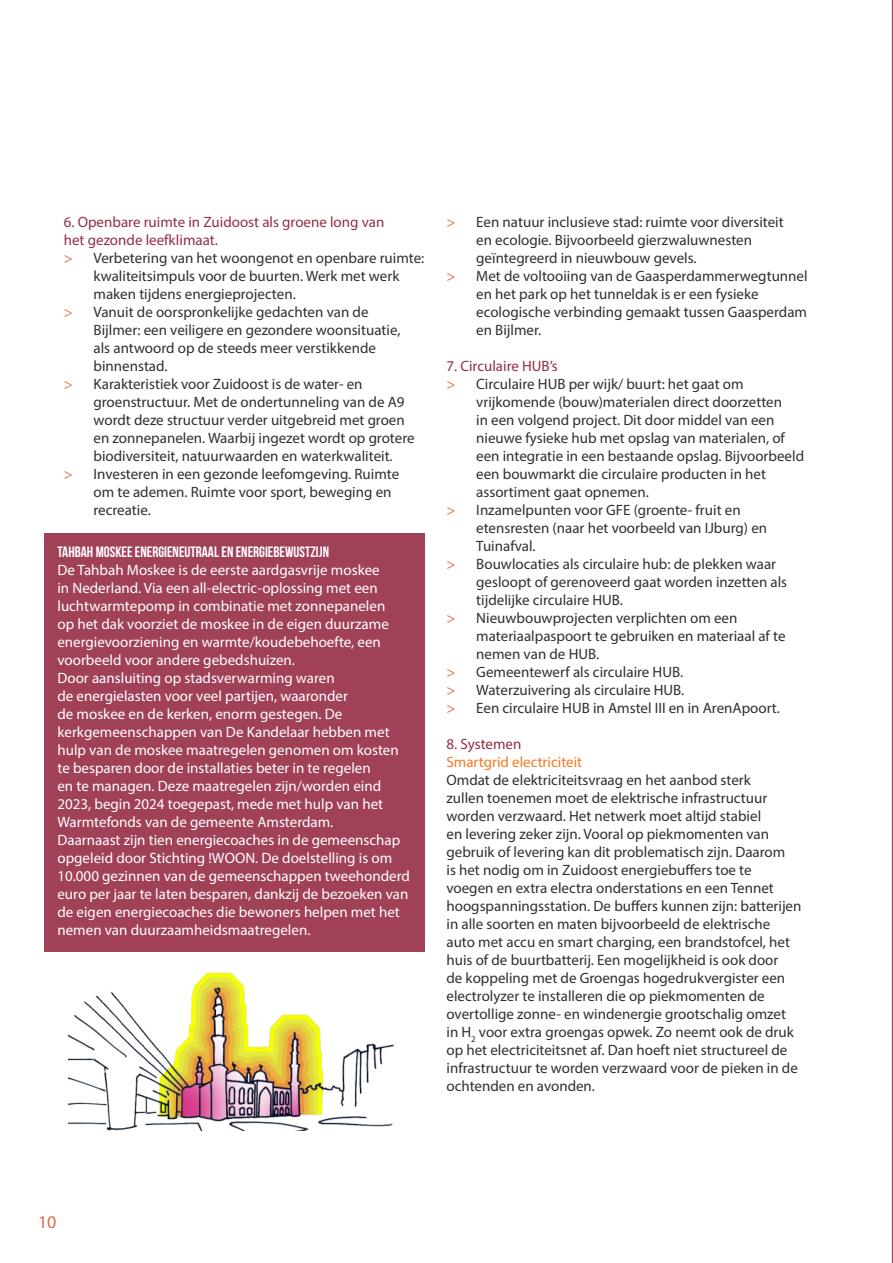
<style>
.page{position:relative;width:893px;height:1263px;background:#fff}
.page>*{position:absolute;margin:0;border:0;box-sizing:border-box;transform-origin:0 0}
.t1{font:18px "Myriad Pro";color:#dc6b46}
.t2{font:15px/18px "Myriad Pro";color:#312f30}
.t3{font:15px/18px "Myriad Pro";color:#fff}
.t4{font:15px "Myriad Pro";color:#952c46}
.t5{font:700 15px "Bebas Neue";color:#fff}
.t6{font:15px "Myriad Pro";color:#f47921}
.s1{color:#dc6b46}
</style>
<div class="page">
<svg style="left:891px;top:0;width:2px;height:1263px;background:#c7909d"></svg>
<div style="left:44px;top:533px;width:381px;height:418px;background:#a04158"></div>
<img style="left:69px;top:972px;width:325px;height:159px">
<p class="t4" style="left:64px;top:215px;width:322px">6. Openbare ruimte in Zuidoost als groene long van</p>
<p class="t4" style="left:64px;top:233px;width:156px">het gezonde leefklimaat.</p>
<p class="t2" style="left:64px;top:250px;width:362px"><span class="s1">&gt;</span> Verbetering van het woongenot en openbare ruimte:</p>
<p class="t2" style="left:94px;top:268px;width:307px">kwaliteitsimpuls voor de buurten. Werk met werk</p>
<p class="t2" style="left:94px;top:286px;width:204px">maken tijdens energieprojecten.</p>
<p class="t2" style="left:64px;top:304px;width:306px"><span class="s1">&gt;</span> Vanuit de oorspronkelijke gedachten van de</p>
<p class="t2" style="left:94px;top:322px;width:308px">Bijlmer: een veiligere en gezondere woonsituatie,</p>
<p class="t2" style="left:94px;top:340px;width:284px">als antwoord op de steeds meer verstikkende</p>
<p class="t2" style="left:94px;top:358px;width:76px">binnenstad.</p>
<p class="t2" style="left:64px;top:376px;width:300px"><span class="s1">&gt;</span> Karakteristiek voor Zuidoost is de water- en</p>
<p class="t2" style="left:94px;top:394px;width:313px">groenstructuur. Met de ondertunneling van de A9</p>
<p class="t2" style="left:94px;top:412px;width:313px">wordt deze structuur verder uitgebreid met groen</p>
<p class="t2" style="left:94px;top:430px;width:323px">en zonnepanelen. Waarbij ingezet wordt op grotere</p>
<p class="t2" style="left:94px;top:448px;width:301px">biodiversiteit, natuurwaarden en waterkwaliteit.</p>
<p class="t2" style="left:64px;top:466px;width:337px"><span class="s1">&gt;</span> Investeren in een gezonde leefomgeving. Ruimte</p>
<p class="t2" style="left:94px;top:484px;width:299px">om te ademen. Ruimte voor sport, beweging en</p>
<p class="t2" style="left:94px;top:502px;width:59px">recreatie.</p>
<p class="t5" style="left:57px;top:546px;width:273px">TAHBAH MOSKEE ENERGIENEUTRAAL EN ENERGIEBEWUSTZIJN</p>
<p class="t3" style="left:57px;top:561px;width:354px">De Tahbah Moskee is de eerste aardgasvrije moskee<br>in Nederland. Via een all-electric-oplossing met een luchtwarmtepomp in combinatie met zonnepanelen<br>op het dak voorziet de moskee in de eigen duurzame energievoorziening en warmte/koudebehoefte, een voorbeeld voor andere gebedshuizen.<br>Door aansluiting op stadsverwarming waren<br>de energielasten voor veel partijen, waaronder<br>de moskee en de kerken, enorm gestegen. De kerkgemeenschappen van De Kandelaar hebben met hulp van de moskee maatregelen genomen om kosten te besparen door de installaties beter in te regelen<br>en te managen. Deze maatregelen zijn/worden eind 2023, begin 2024 toegepast, mede met hulp van het Warmtefonds van de gemeente Amsterdam.<br>Daarnaast zijn tien energiecoaches in de gemeenschap opgeleid door Stichting !WOON. De doelstelling is om 10.000 gezinnen van de gemeenschappen tweehonderd euro per jaar te laten besparen, dankzij de bezoeken van de eigen energiecoaches die bewoners helpen met het nemen van duurzaamheidsmaatregelen.</p>
<p class="t2" style="left:446px;top:213px;width:339px"><span class="s1">&gt;</span> Een natuur inclusieve stad: ruimte voor diversiteit</p>
<p class="t2" style="left:476px;top:231px;width:277px">en ecologie. Bijvoorbeeld gierzwaluwnesten</p>
<p class="t2" style="left:476px;top:249px;width:222px">geïntegreerd in nieuwbouw gevels.</p>
<p class="t2" style="left:446px;top:267px;width:363px"><span class="s1">&gt;</span> Met de voltooiing van de Gaasperdammerwegtunnel</p>
<p class="t2" style="left:476px;top:285px;width:284px">en het park op het tunneldak is er een fysieke</p>
<p class="t2" style="left:476px;top:303px;width:332px">ecologische verbinding gemaakt tussen Gaasperdam</p>
<p class="t2" style="left:476px;top:321px;width:67px">en Bijlmer.</p>
<p class="t4" style="left:446px;top:358px;width:113px">7. Circulaire HUB’s</p>
<p class="t2" style="left:446px;top:375px;width:299px"><span class="s1">&gt;</span> Circulaire HUB per wijk/ buurt: het gaat om</p>
<p class="t2" style="left:476px;top:393px;width:307px">vrijkomende (bouw)materialen direct doorzetten</p>
<p class="t2" style="left:476px;top:411px;width:300px">in een volgend project. Dit door middel van een</p>
<p class="t2" style="left:476px;top:429px;width:310px">nieuwe fysieke hub met opslag van materialen, of</p>
<p class="t2" style="left:476px;top:447px;width:329px">een integratie in een bestaande opslag. Bijvoorbeeld</p>
<p class="t2" style="left:476px;top:465px;width:291px">een bouwmarkt die circulaire producten in het</p>
<p class="t2" style="left:476px;top:483px;width:174px">assortiment gaat opnemen.</p>
<p class="t2" style="left:446px;top:501px;width:296px"><span class="s1">&gt;</span> Inzamelpunten voor GFE (groente- fruit en</p>
<p class="t2" style="left:476px;top:519px;width:292px">etensresten (naar het voorbeeld van IJburg) en</p>
<p class="t2" style="left:476px;top:537px;width:61px">Tuinafval.</p>
<p class="t2" style="left:446px;top:555px;width:331px"><span class="s1">&gt;</span> Bouwlocaties als circulaire hub: de plekken waar</p>
<p class="t2" style="left:476px;top:573px;width:312px">gesloopt of gerenoveerd gaat worden inzetten als</p>
<p class="t2" style="left:476px;top:591px;width:148px">tijdelijke circulaire HUB.</p>
<p class="t2" style="left:446px;top:609px;width:292px"><span class="s1">&gt;</span> Nieuwbouwprojecten verplichten om een</p>
<p class="t2" style="left:476px;top:627px;width:311px">materiaalpaspoort te gebruiken en materiaal af te</p>
<p class="t2" style="left:476px;top:645px;width:124px">nemen van de HUB.</p>
<p class="t2" style="left:446px;top:663px;width:238px"><span class="s1">&gt;</span> Gemeentewerf als circulaire HUB.</p>
<p class="t2" style="left:446px;top:681px;width:239px"><span class="s1">&gt;</span> Waterzuivering als circulaire HUB.</p>
<p class="t2" style="left:446px;top:699px;width:335px"><span class="s1">&gt;</span> Een circulaire HUB in Amstel III en in ArenApoort.</p>
<p class="t4" style="left:446px;top:736px;width:76px">8. Systemen</p>
<p class="t6" style="left:446px;top:754px;width:137px">Smartgrid electriciteit</p>
<p class="t2" style="left:446px;top:771px;width:356px">Omdat de elektriciteitsvraag en het aanbod sterk<br>zullen toenemen moet de elektrische infrastructuur worden verzwaard. Het netwerk moet altijd stabiel<br>en levering zeker zijn. Vooral op piekmomenten van gebruik of levering kan dit problematisch zijn. Daarom<br>is het nodig om in Zuidoost energiebuffers toe te voegen en extra electra onderstations en een Tennet hoogspanningsstation. De buffers kunnen zijn: batterijen in alle soorten en maten bijvoorbeeld de elektrische auto met accu en smart charging, een brandstofcel, het huis of de buurtbatterij. Een mogelijkheid is ook door<br>de koppeling met de Groengas hogedrukvergister een electrolyzer te installeren die op piekmomenten de overtollige zonne- en windenergie grootschalig omzet in H<sub>2</sub> voor extra groengas opwek. Zo neemt ook de druk op het electriciteitsnet af. Dan hoeft niet structureel de infrastructuur te worden verzwaard voor de pieken in de ochtenden en avonden.</p>
<p class="t1" style="left:38px;top:1213px;width:20px">10</p>
</div>
